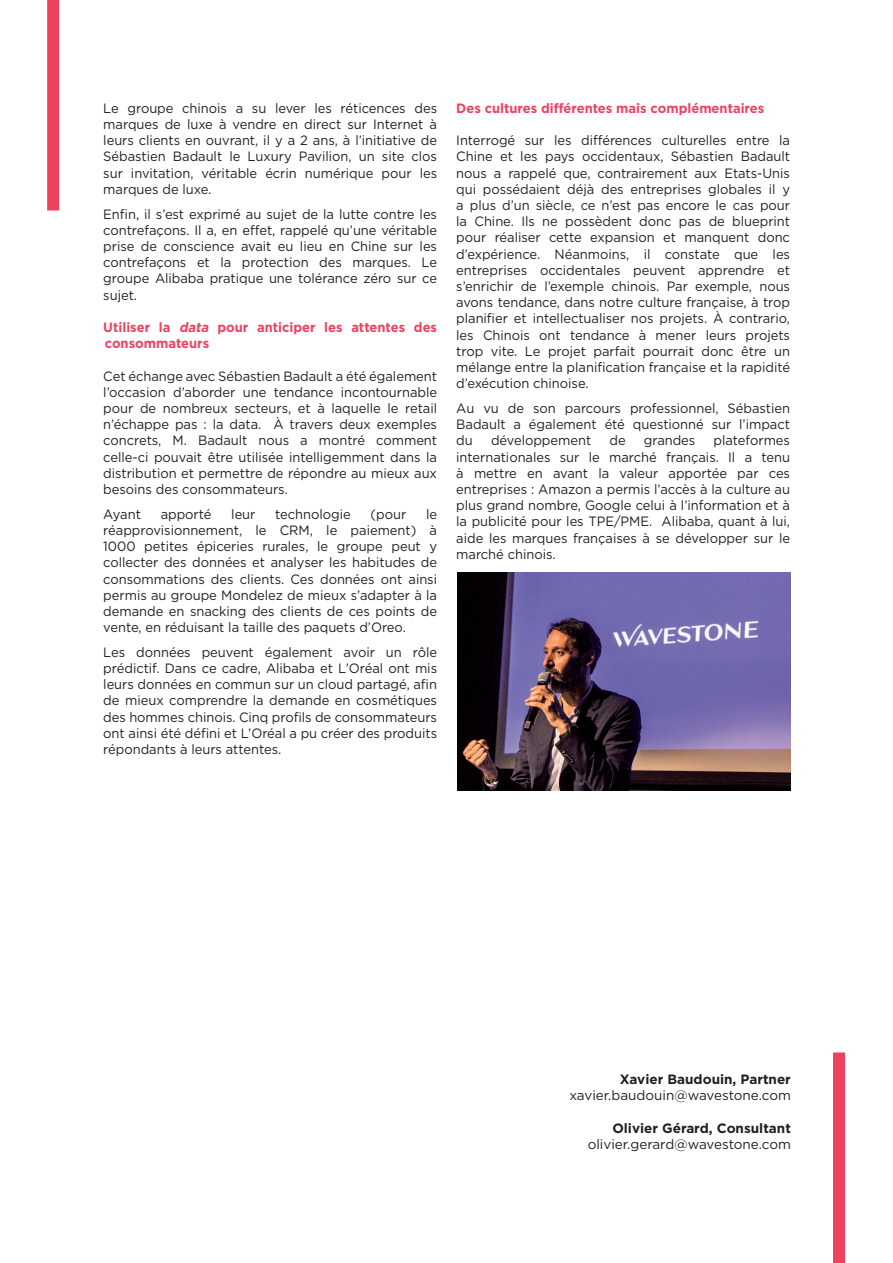
<style>
.page{position:relative;width:893px;height:1263px;background:#fff}
.page>*{position:absolute;margin:0;border:0;box-sizing:border-box;transform-origin:0 0}
.t1{font:13.5px/16.2px "Gotham";letter-spacing:-.005em;color:#231f20;text-align:justify;scale:.96 1}
.t2{font:700 13.5px/16.2px "Gotham";color:#ee415f;scale:.96 1}
.t3{font:13.5px "Gotham";letter-spacing:-.005em;color:#231f20}
.t4{font:700 13.5px "Gotham";color:#231f20}
.s1{font-style:italic}
</style>
<div class="page">
<div style="left:833px;top:1052px;width:12px;height:211px;background:#ee415f"></div>
<div style="left:47px;top:0;width:12px;height:210px;background:#ee415f"></div>
<img style="left:457px;top:572px;width:334px;height:219px">
<p class="t1" style="left:103px;top:100px;width:349px">Le groupe chinois a su lever les réticences des marques de luxe à vendre en direct sur Internet à leurs clients en ouvrant, il y a 2 ans, à l’initiative de Sébastien Badault le Luxury Pavilion, un site clos sur invitation, véritable écrin numérique pour les marques de luxe.</p>
<p class="t1" style="left:103px;top:205px;width:349px">Enfin, il s’est exprimé au sujet de la lutte contre les contrefaçons. Il a, en effet, rappelé qu’une véritable prise de conscience avait eu lieu en Chine sur les contrefaçons et la protection des marques. Le groupe Alibaba pratique une tolérance zéro sur ce sujet.</p>
<p class="t2" style="left:103px;top:319px;width:349px">Utiliser la <span class="s1">data</span> pour anticiper les attentes des consommateurs</p>
<p class="t1" style="left:103px;top:367px;width:349px">Cet échange avec Sébastien Badault a été également l’occasion d’aborder une tendance incontournable pour de nombreux secteurs, et à laquelle le retail n’échappe pas : la data. À travers deux exemples concrets, M. Badault nous a montré comment celle-ci pouvait être utilisée intelligemment dans la distribution et permettre de répondre au mieux aux besoins des consommateurs.</p>
<p class="t1" style="left:103px;top:505px;width:41px">Ayant</p>
<p class="t1" style="left:161px;top:505px;width:54px">apporté</p>
<p class="t1" style="left:231px;top:505px;width:27px">leur</p>
<p class="t1" style="left:275px;top:505px;width:80px">technologie</p>
<p class="t1" style="left:371px;top:505px;width:39px">(pour</p>
<p class="t1" style="left:103px;top:505px;width:349px;text-indent:323px">le réapprovisionnement, le CRM, le paiement) à 1000 petites épiceries rurales, le groupe peut y collecter des données et analyser les habitudes de consommations des clients. Ces données ont ainsi permis au groupe Mondelez de mieux s’adapter à la demande en snacking des clients de ces points de vente, en réduisant la taille des paquets d’Oreo.</p>
<p class="t1" style="left:103px;top:644px;width:349px">Les données peuvent également avoir un rôle prédictif. Dans ce cadre, Alibaba et L’Oréal ont mis leurs données en commun sur un cloud partagé, afin de mieux comprendre la demande en cosmétiques des hommes chinois. Cinq profils de consommateurs ont ainsi été défini et L’Oréal a pu créer des produits répondants à leurs attentes.</p>
<p class="t2" style="left:456px;top:100px;width:322px">Des cultures différentes mais complémentaires</p>
<p class="t1" style="left:456px;top:132px;width:349px">Interrogé sur les différences culturelles entre la Chine et les pays occidentaux, Sébastien Badault nous a rappelé que, contrairement aux Etats-Unis qui possédaient déjà des entreprises globales il y a plus d’un siècle, ce n’est pas encore le cas pour la Chine. Ils ne possèdent donc pas de blueprint pour réaliser cette expansion et manquent donc d’expérience. Néanmoins, il constate que les entreprises occidentales peuvent apprendre et s’enrichir de l’exemple chinois. Par exemple, nous avons tendance, dans notre culture française, à trop planifier et intellectualiser nos projets. À contrario, les Chinois ont tendance à mener leurs projets trop vite. Le projet parfait pourrait donc être un mélange entre la planification française et la rapidité d’exécution chinoise.</p>
<p class="t1" style="left:456px;top:400px;width:349px">Au vu de son parcours professionnel, Sébastien Badault a également été questionné sur l’impact du</p>
<p class="t1" style="left:491px;top:432px;width:106px">développement</p>
<p class="t1" style="left:609px;top:432px;width:18px">de</p>
<p class="t1" style="left:644px;top:432px;width:55px">grandes</p>
<p class="t1" style="left:456px;top:432px;width:349px;text-indent:257px">plateformes internationales sur le marché français. Il a tenu à mettre en avant la valeur apportée par ces entreprises : Amazon a permis l’accès à la culture au plus grand nombre, Google celui à l’information et à la publicité pour les TPE/PME. Alibaba, quant à lui, aide les marques françaises à se développer sur le marché chinois.</p>
<p class="t4" style="left:620px;top:1070px;width:173px">Xavier Baudouin, Partner</p>
<p class="t3" style="left:569px;top:1087px;width:223px">xavier.baudouin@wavestone.com</p>
<p class="t4" style="left:612px;top:1119px;width:180px">Olivier Gérard, Consultant</p>
<p class="t3" style="left:588px;top:1135px;width:205px">olivier.gerard@wavestone.com</p>
</div>
